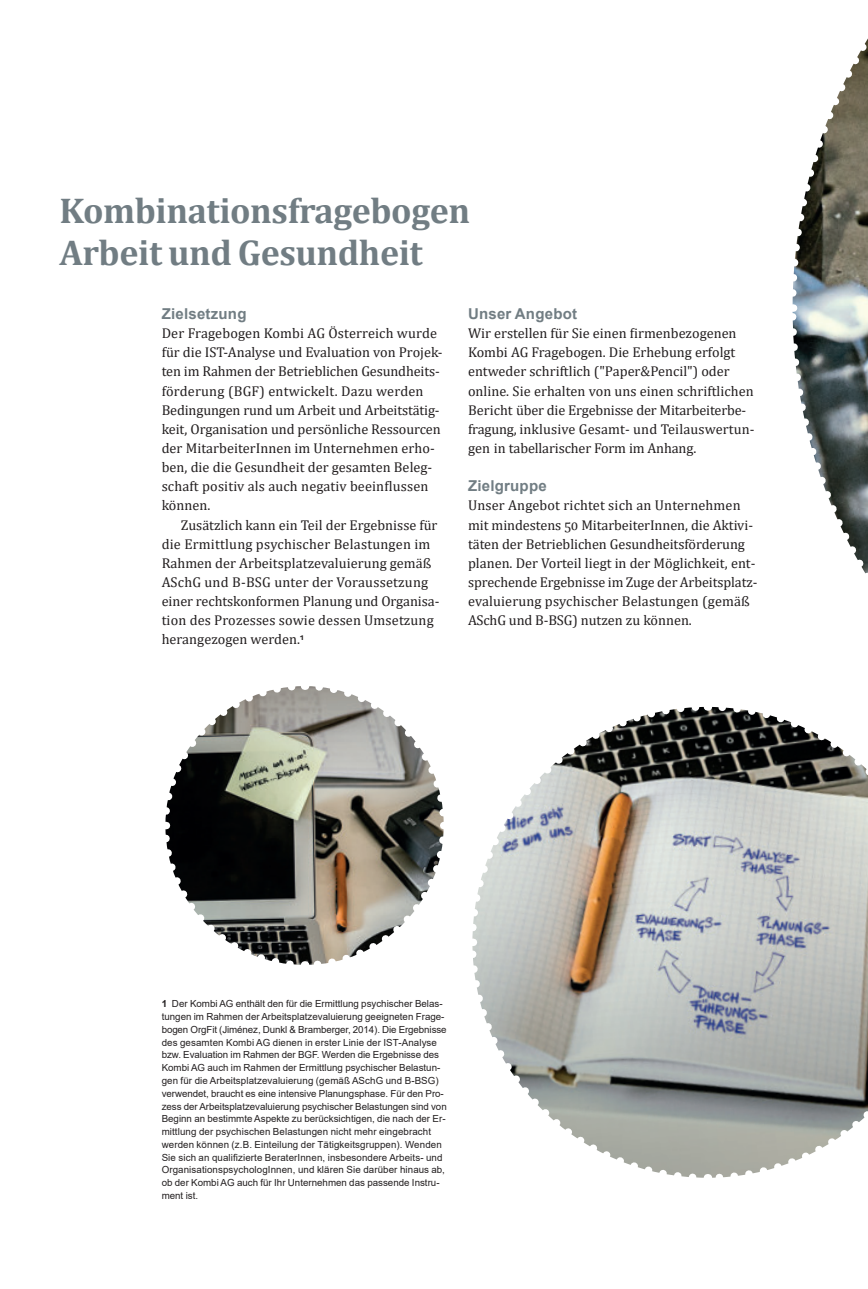
<style>
.page{position:relative;width:868px;height:1289px;background:#fff}
.page>*{position:absolute;margin:0;border:0;box-sizing:border-box;transform-origin:0 0}
.t1{font:700 36px/42px "Cambria";letter-spacing:-.01em;color:#717d83}
.t2{font:700 15px "Arial";letter-spacing:.015em;color:#717d83}
.t3{font:14.25px/19.2px "Cambria";color:#231f20}
.t4{font:9.75px/12.8px "Arial";color:#231f20}
.s1{font-weight:700}
</style>
<div class="page">
<svg style="left:165px;top:686px;width:279px;height:279px"></svg>
<svg style="left:472px;top:706px;width:235px;height:229px"></svg>
<svg style="left:472px;top:942px;width:228px;height:236px"></svg>
<svg style="left:707px;top:38px;width:161px;height:1140px"></svg>
<h1 class="t1" style="left:60px;top:191px;width:412px">Kombinationsfragebogen<br>Arbeit und Gesundheit</h1>
<p class="t2" style="left:162px;top:308px;width:86px">Zielsetzung</p>
<p class="t3" style="left:162px;top:324px;width:282px">Der Fragebogen Kombi AG Österreich wurde für die IST‑Analyse und Evaluation von Projek‑ ten im Rahmen der Betrieblichen Gesundheits‑ förderung (BGF) entwickelt. Dazu werden Bedingungen rund um Arbeit und Arbeitstätig‑ keit, Organisation und persönliche Ressourcen der MitarbeiterInnen im Unternehmen erho‑ ben, die die Gesundheit der gesamten Beleg‑ schaft positiv als auch negativ beeinflussen können.</p>
<p class="t3" style="left:162px;top:515px;width:279px;text-indent:19px">Zusätzlich kann ein Teil der Ergebnisse für die Ermittlung psychischer Belastungen im Rahmen der Arbeitsplatzevaluierung gemäß ASchG und B‑BSG unter der Voraussetzung einer rechtskonformen Planung und Organisa‑ tion des Prozesses sowie dessen Umsetzung herangezogen werden.<sup>1</sup></p>
<p class="t2" style="left:468px;top:308px;width:111px">Unser Angebot</p>
<p class="t3" style="left:468px;top:324px;width:288px">Wir erstellen für Sie einen firmenbezogenen Kombi AG Fragebogen. Die Erhebung erfolgt entweder schriftlich ("Paper&amp;Pencil") oder online. Sie erhalten von uns einen schriftlichen Bericht über die Ergebnisse der Mitarbeiterbe‑ fragung, inklusive Gesamt‑ und Teilauswertun‑ gen in tabellarischer Form im Anhang.</p>
<p class="t2" style="left:468px;top:480px;width:80px">Zielgruppe</p>
<p class="t3" style="left:468px;top:496px;width:291px">Unser Angebot richtet sich an Unternehmen mit mindestens 50 MitarbeiterInnen, die Aktivi‑ täten der Betrieblichen Gesundheitsförderung planen. Der Vorteil liegt in der Möglichkeit, ent‑ sprechende Ergebnisse im Zuge der Arbeitsplatz‑ evaluierung psychischer Belastungen (gemäß ASchG und B‑BSG) nutzen zu können.</p>
<p class="t4" style="left:162px;top:998px;width:286px"><span class="s1">1</span> Der Kombi AG enthält den für die Ermittlung psychischer Belas&shy;tungen im Rahmen der Arbeitsplatzevaluierung geeigneten Frage&shy;bogen OrgFit (Jiménez, Dunkl &amp; Bramberger, 2014). Die Ergebnisse des gesamten Kombi AG dienen in erster Linie der IST-Analyse bzw. Evaluation im Rahmen der BGF. Werden die Ergebnisse des Kombi AG auch im Rahmen der Ermittlung psychischer Belastun&shy;gen für die Arbeitsplatzevaluierung (gemäß ASchG und B-BSG) verwendet, braucht es eine intensive Planungsphase. Für den Pro&shy;zess der Arbeitsplatzevaluierung psychischer Belastungen sind von Beginn an bestimmte Aspekte zu berücksichtigen, die nach der Er&shy;mittlung der psychischen Belastungen nicht mehr eingebracht werden können (z.B. Einteilung der Tätigkeitsgruppen). Wenden Sie sich an qualifizierte BeraterInnen, insbesondere Arbeits- und OrganisationspsychologInnen, und klären Sie darüber hinaus ab, ob der Kombi AG auch für Ihr Unternehmen das passende Instru&shy;ment ist.</p>
</div>
